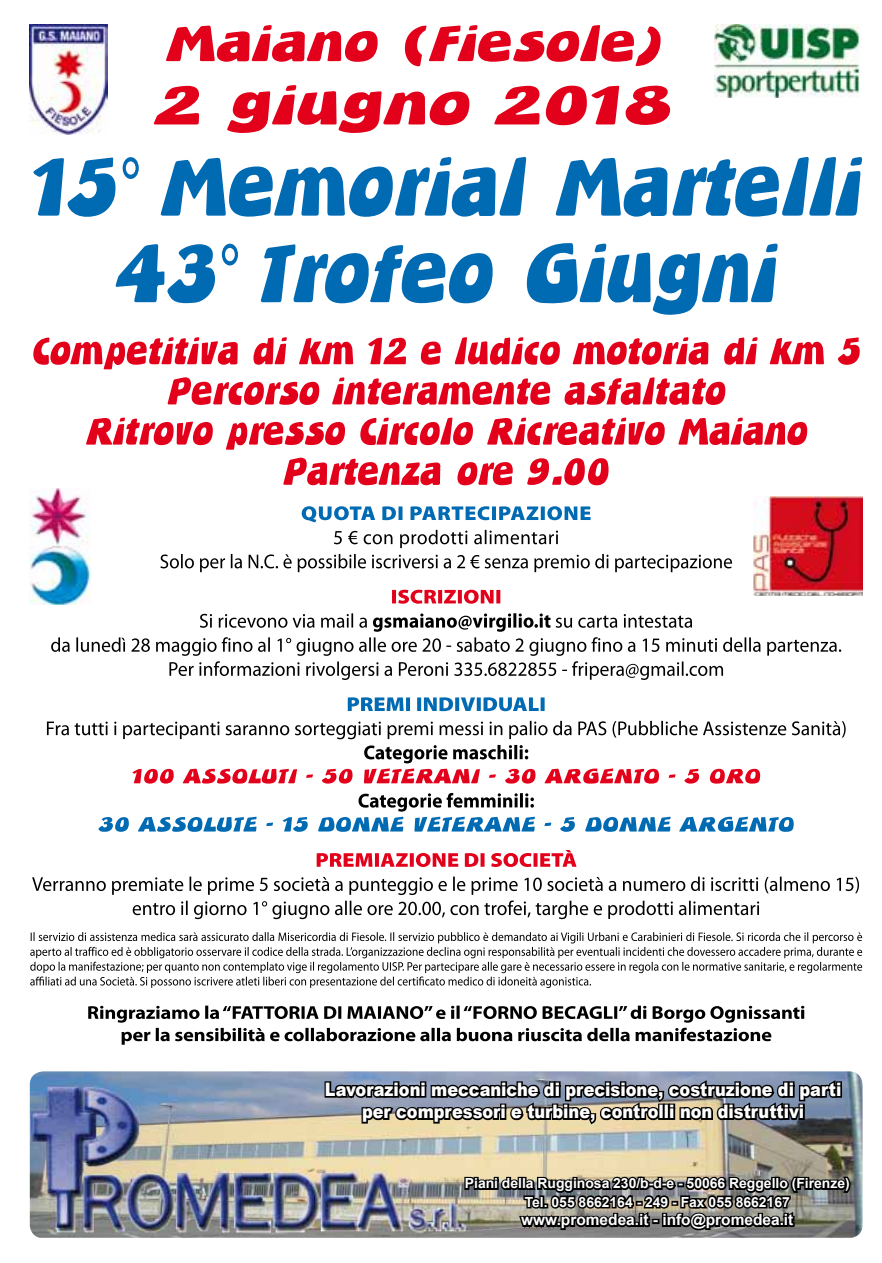
<style>
.page{position:relative;width:882px;height:1263px;background:#fff}
.page>*{position:absolute;margin:0;border:0;box-sizing:border-box;transform-origin:0 0}
.t1{font:900 18.6px/22.2px "Arial";color:#fff;text-align:center;scale:.87 1}
.t2{font:700 15.45px "Arial";color:#fff}
.t3{font:700 13.95px/18.6px "Arial";color:#fff;text-align:center}
</style>
<div class="page">
<svg style="left:88px;top:1006px;width:716px;height:39px"></svg>
<svg style="left:30px;top:932px;width:831px;height:56px"></svg>
<svg style="left:32px;top:876px;width:826px;height:43px"></svg>
<svg style="left:316px;top:850px;width:260px;height:17px"></svg>
<svg style="left:98px;top:793px;width:695px;height:39px"></svg>
<svg style="left:132px;top:745px;width:628px;height:39px"></svg>
<svg style="left:47px;top:721px;width:798px;height:18px"></svg>
<svg style="left:348px;top:697px;width:196px;height:14px"></svg>
<svg style="left:51px;top:613px;width:790px;height:67px"></svg>
<svg style="left:392px;top:590px;width:108px;height:14px"></svg>
<svg style="left:160px;top:554px;width:571px;height:18px"></svg>
<svg style="left:334px;top:530px;width:224px;height:18px"></svg>
<svg style="left:301px;top:506px;width:289px;height:16px"></svg>
<svg style="left:283px;top:458px;width:325px;height:27px"></svg>
<svg style="left:86px;top:417px;width:721px;height:33px"></svg>
<svg style="left:168px;top:377px;width:557px;height:28px"></svg>
<svg style="left:33px;top:337px;width:826px;height:32px"></svg>
<svg style="left:116px;top:243px;width:661px;height:72px"></svg>
<svg style="left:33px;top:157px;width:828px;height:60px"></svg>
<svg style="left:154px;top:85px;width:516px;height:48px"></svg>
<svg style="left:29px;top:24px;width:828px;height:42px"></svg>
<img style="left:30px;top:1071px;width:832px;height:167px">
<svg style="left:323px;top:1077px;width:518px;height:50px;background:#595b5d"></svg>
<div style="left:798px;top:1107px;width:6px;height:13px;border:3px solid #000"></div>
<img style="left:30px;top:488px;width:60px;height:116px">
<img style="left:30px;top:25px;width:78px;height:109px">
<img style="left:714px;top:25px;width:146px;height:73px">
<svg style="left:462px;top:1174px;width:390px;height:60px;background:#585650"></svg>
<img style="left:753px;top:497px;width:109px;height:99px">
<p class="t1" style="left:325px;top:1078px;width:595px">Lavorazioni meccaniche di precisione, costruzione di parti per compressori e turbine, controlli non distruttivi</p>
<p class="t3" style="left:465px;top:1174px;width:386px">Piani della Rugginosa 230/b-d-e - 50066 Reggello (Firenze)<br>Tel. 055 8662164 - 249 - Fax 055 8662167</p>
<p class="t2" style="left:521px;top:1210px;width:274px">www.promedea.it - info@promedea.it</p>
</div>
